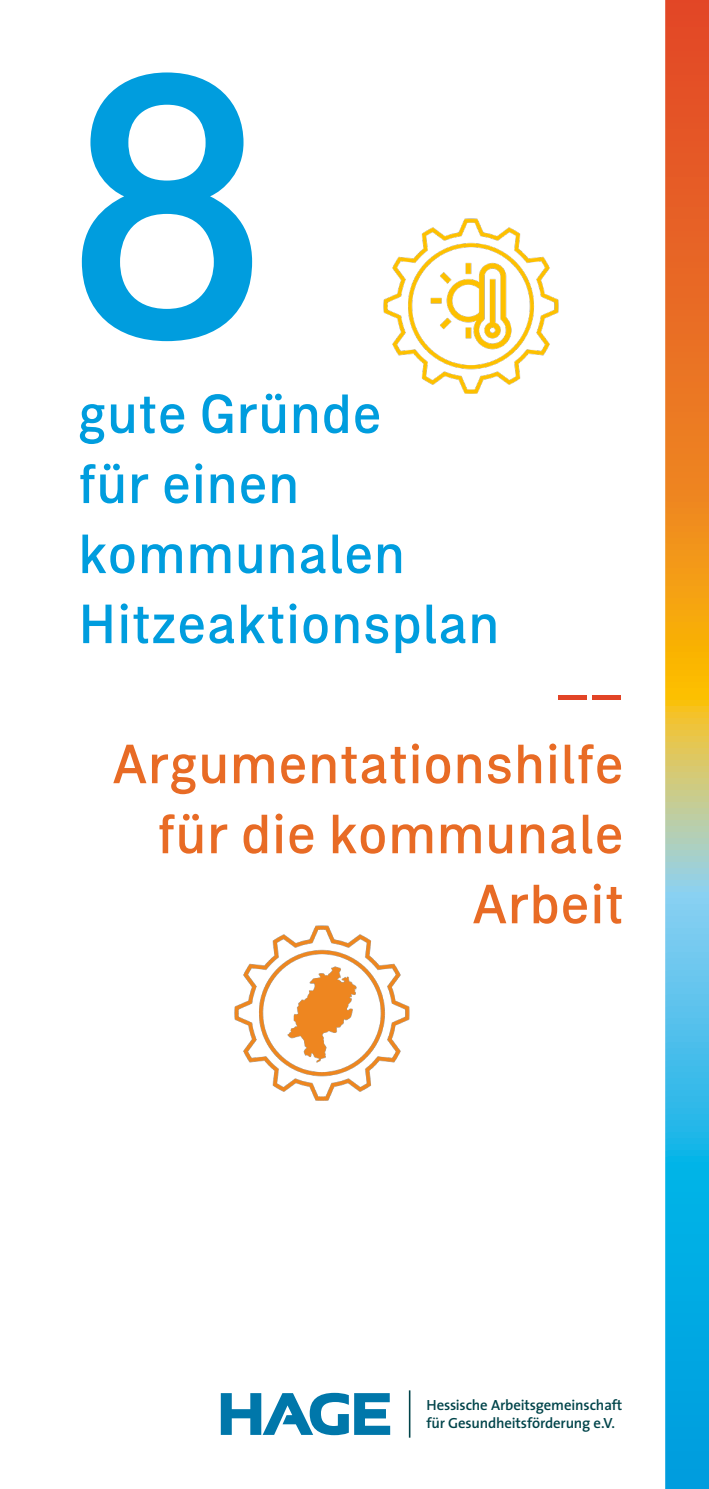
<style>
.page{position:relative;width:709px;height:1489px;background:#fff}
.page>*{position:absolute;margin:0;border:0;box-sizing:border-box;transform-origin:0 0}
.t1{font:500 375px "Zimmer";color:#009dde}
.t2{font:500 55px/70px "Zimmer";color:#009dde}
.t3{font:500 55px/70px "Zimmer";color:#e86b25;text-align:right}
.t4{font:500 55px "Zimmer";color:#e24426}
.t5{font:600 14.75px/17.8px "The Sans";letter-spacing:-.01em;color:#00444a}
</style>
<div class="page">
<svg style="left:665px;top:0;width:44px;height:1488px;background:#999b7e"></svg>
<img style="left:383px;top:218px;width:176px;height:176px">
<svg style="left:221px;top:1392px;width:169px;height:42px"></svg>
<hr style="left:409px;top:1390px;width:1px;height:47px;background:#00444a">
<img style="left:234px;top:925px;width:176px;height:176px">
<p class="t1" style="left:64px;top:-21px;width:208px">8</p>
<p class="t2" style="left:78px;top:378px;width:305px">gute Gründe</p>
<p class="t2" style="left:78px;top:448px;width:423px">für einen kommunalen<br>Hitzeaktionsplan</p>
<p class="t4" style="left:555px;top:660px;width:70px">––</p>
<p class="t3" style="left:112px;top:728px;width:513px">Argumentationshilfe</p>
<p class="t3" style="left:157px;top:798px;width:468px">für die kommunale<br>Arbeit</p>
<p class="t5" style="left:426px;top:1395px;width:197px">Hessische Arbeitsgemeinschaft für Gesundheitsförderung e.V.</p>
</div>
